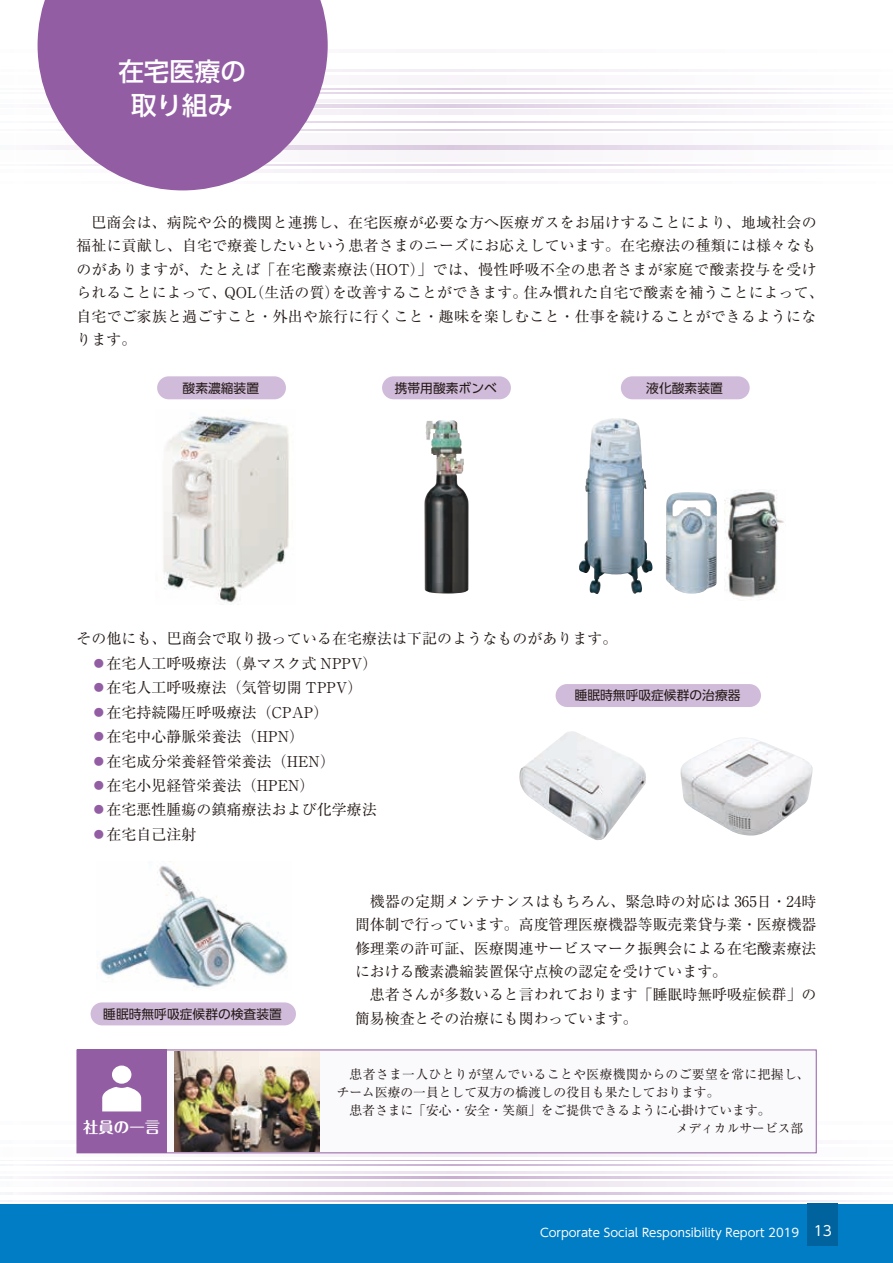
<style>
.page{position:relative;width:893px;height:1263px;background:#fff}
.page>*{position:absolute;margin:0;border:0;box-sizing:border-box;transform-origin:0 0}
.t1{font:500 25.5px/34px "UD Shin Go Pr 6";color:#fff;text-align:center}
.t2{font:700 15.45px "Maru Fo Pro";color:#fff}
.t3{font:14.85px/23.4px "Ryumin Pr 6";letter-spacing:.01em;color:#231916}
.t4{font:12.75px "Ryumin Pr 6";color:#231916}
.t5{font:12.75px "UD Shin Go Pr 6";color:#231916}
.t6{font:12.75px "Ryumin Pr 6";letter-spacing:.03em;color:#231916}
.t7{font:11.7px "UD Shin Go Pr 6";color:#fff}
.s1{color:#925da3}
.s2{font-size:13.8px}
</style>
<div class="page">
<svg style="left:76px;top:1147px;width:741px;height:9px"></svg>
<svg style="left:129px;top:1171px;width:644px;height:2px"></svg>
<svg style="left:35px;top:1164px;width:831px;height:1px"></svg>
<svg style="left:132px;top:1181px;width:644px;height:5px"></svg>
<svg style="left:35px;top:1160px;width:831px;height:1px"></svg>
<hr style="left:0;top:1141px;width:893px;height:2px;background:#fbfafc">
<svg style="left:32px;top:1193px;width:831px;height:1px"></svg>
<svg style="left:32px;top:1176px;width:831px;height:3px;background:#dfd0e5"></svg>
<svg style="left:30px;top:1201px;width:831px;height:1px"></svg>
<div style="left:0;top:76px;width:893px;height:9px;background:#faf8fb"></div>
<hr style="left:0;top:100px;width:893px;height:2px;background:#f6f3f8">
<svg style="left:328px;top:93px;width:504px;height:1px"></svg>
<div style="left:0;top:110px;width:893px;height:5px;background:#f6f3f8"></div>
<svg style="left:328px;top:88px;width:504px;height:1px"></svg>
<hr style="left:0;top:69px;width:893px;height:3px;background:#f6f3f8">
<svg style="left:328px;top:121px;width:501px;height:2px"></svg>
<svg style="left:328px;top:105px;width:501px;height:2px"></svg>
<svg style="left:328px;top:129px;width:499px;height:1px"></svg>
<div style="left:0;top:133px;width:893px;height:29px;background:#faf8fb"></div>
<svg style="left:328px;top:145px;width:462px;height:4px;background:#e3d7e7"></svg>
<svg style="left:328px;top:164px;width:499px;height:2px"></svg>
<hr style="left:0;top:170px;width:893px;height:3px;background:#f6f3f8">
<hr style="left:0;top:181px;width:893px;height:3px;background:#fbf9fb">
<hr style="left:0;top:50px;width:893px;height:3px;background:#fbf9fb">
<svg style="left:0;top:1160px;width:13px;height:5px"></svg>
<svg style="left:0;top:1176px;width:13px;height:3px"></svg>
<div style="left:0;top:133px;width:13px;height:29px;background:#fdfdfd"></div>
<div style="left:0;top:1204px;width:893px;height:59px;background:#007dc4"></div>
<div style="left:808px;top:1204px;width:30px;height:42px;background:#00639d"></div>
<svg style="left:38px;top:0;width:290px;height:190px;fill:#925da3"></svg>
<div style="left:77px;top:1050px;width:739px;height:103px;background:#faf9fc"></div>
<div style="left:77px;top:1050px;width:739px;height:103px;border:1px solid #925da3"></div>
<div style="left:77px;top:1050px;width:89px;height:103px;background:#925da3"></div>
<div style="left:112px;top:1065px;width:19px;height:19px;background:#fff;border-radius:50%"></div>
<svg style="left:102px;top:1087px;width:39px;height:24px"></svg>
<img style="left:174px;top:1051px;width:146px;height:100px">
<img style="left:579px;top:418px;width:74px;height:176px">
<img style="left:666px;top:492px;width:51px;height:101px">
<img style="left:725px;top:490px;width:59px;height:108px">
<img style="left:163px;top:416px;width:126px;height:189px">
<div style="left:157px;top:376px;width:129px;height:23px;background:#d1bbda;border-radius:11px"></div>
<img style="left:426px;top:420px;width:14px;height:54px">
<div style="left:382px;top:376px;width:129px;height:23px;background:#d1bbda;border-radius:11px"></div>
<div style="left:621px;top:376px;width:129px;height:23px;background:#d1bbda;border-radius:11px"></div>
<div style="left:91px;top:1002px;width:205px;height:23px;background:#d1bbda;border-radius:11px"></div>
<img style="left:97px;top:861px;width:191px;height:127px">
<div style="left:556px;top:684px;width:205px;height:23px;background:#d1bbda;border-radius:11px"></div>
<img style="left:519px;top:731px;width:127px;height:109px">
<img style="left:680px;top:738px;width:133px;height:97px">
<h1 class="t1" style="left:118px;top:54px;width:129px">在宅医療の取り組み</h1>
<p class="t3" style="left:77px;top:210px;width:749px;text-indent:15px">巴商会は、病院や公的機関と連携し、在宅医療が必要な方へ医療ガスをお届けすることにより、地域社会の福祉に貢献し、自宅で療養したいという患者さまのニーズにお応えしています。在宅療法の種類には様々なものがありますが、たとえば「在宅酸素療法（HOT）」では、慢性呼吸不全の患者さまが家庭で酸素投与を受けられることによって、QOL（生活の質）を改善することができます。住み慣れた自宅で酸素を補うことによって、自宅でご家族と過ごすこと・外出や旅行に行くこと・趣味を楽しむこと・仕事を続けることができるようになります。</p>
<p class="t5" style="left:183px;top:377px;width:78px">酸素濃縮装置</p>
<p class="t5" style="left:395px;top:377px;width:104px">携帯用酸素ボンベ</p>
<p class="t5" style="left:646px;top:377px;width:78px">液化酸素装置</p>
<p class="t3" style="left:91px;top:626px;width:528px;line-height:24.5px;text-indent:-15px">その他にも、巴商会で取り扱っている在宅療法は下記のようなものがあります。<span class="s1">⃝</span>在宅人工呼吸療法（鼻マスク式 NPPV）<br><span class="s1">⃝</span>在宅人工呼吸療法（気管切開 TPPV）<br><span class="s1">⃝</span>在宅持続陽圧呼吸療法（CPAP）<br><span class="s1">⃝</span>在宅中心静脈栄養法（HPN）<br><span class="s1">⃝</span>在宅成分栄養経管栄養法（HEN）<br><span class="s1">⃝</span>在宅小児経管栄養法（HPEN）<br><span class="s1">⃝</span>在宅悪性腫瘍の鎮痛療法および化学療法<br><span class="s1">⃝</span>在宅自己注射</p>
<p class="t5" style="left:575px;top:685px;width:167px">睡眠時無呼吸症候群の治療器</p>
<p class="t5" style="left:103px;top:1003px;width:180px">睡眠時無呼吸症候群の検査装置</p>
<p class="t3" style="left:355px;top:889px;width:463px;text-align:justify;text-indent:15px">機器の定期メンテナンスはもちろん、緊急時の対応は 365日・24時間体制で行っています。高度管理医療機器等販売業貸与業・医療機器修理業の許可証、医療関連サービスマーク振興会による在宅酸素療法における酸素濃縮装置保守点検の認定を受けています。</p>
<p class="t3" style="left:355px;top:982px;width:463px;text-indent:15px">患者さんが多数いると言われております「睡眠時無呼吸症候群」の簡易検査とその治療にも関わっています。</p>
<p class="t6" style="left:350px;top:1064px;width:461px">患者さま一人ひとりが望んでいることや医療機関からのご要望を常に把握し、</p>
<p class="t4" style="left:337px;top:1082px;width:384px">チーム医療の一員として双方の橋渡しの役目も果たしております。</p>
<p class="t4" style="left:350px;top:1100px;width:422px">患者さまに「安心・安全・笑顔」をご提供できるように心掛けています。</p>
<p class="t2" style="left:83px;top:1114px;width:79px">社員の一言</p>
<p class="t4" style="left:676px;top:1118px;width:129px">メディカルサービス部</p>
<p class="t7" style="left:540px;top:1223px;width:293px">Corporate Social Responsibility Report 2019 <span class="s2">13</span></p>
</div>
